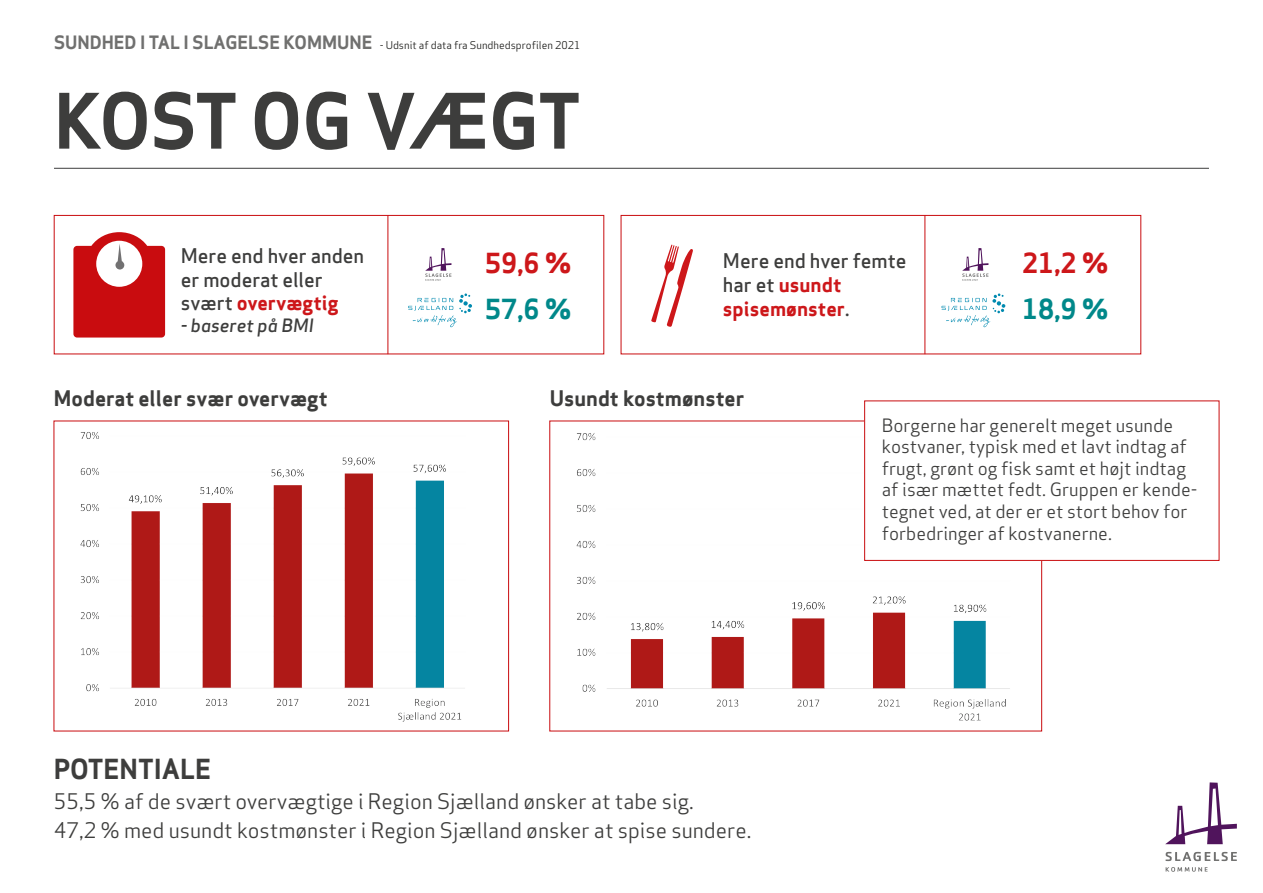
<style>
.page{position:relative;width:1263px;height:893px;background:#fff}
.page>*{position:absolute;margin:0;border:0;box-sizing:border-box;transform-origin:0 0}
.t1{font:700 74.4px "Apex Sans";letter-spacing:-.02em;color:#3d3d3c}
.t2{font:700 27px "Apex Sans";color:#cd171a}
.t3{font:700 27px "Apex Sans";color:#00888a}
.t4{font:700 27px "Apex Sans";color:#3d3d3c}
.t5{font:21px "Apex Sans";color:#3d3d3c}
.t6{font:700 21px "Apex Sans";color:#3d3d3c}
.t7{font:500 19.8px/23.7px "Apex Sans";color:#3d3d3c}
.t8{font:18px/21.6px "Apex Sans";color:#3d3d3c}
.t9{font:italic 500 18px "Apex Sans";color:#3d3d3c}
.t10{font:10.5px "Apex Sans";color:#1d1d1b}
.s1{font-weight:700;font-size:18px;color:#70706f}
.s2{font-weight:700;color:#cd171a}
</style>
<div class="page">
<svg style="left:1165px;top:852px;width:72px;height:9px"></svg>
<svg style="left:1165px;top:867px;width:42px;height:5px"></svg>
<svg style="left:1165px;top:782px;width:72px;height:62px"></svg>
<hr style="left:54px;top:168px;width:1155px;height:1px;background:#3d3d3c">
<div style="left:54px;top:215px;width:550px;height:139px;background:#fff;border:1px solid #c90c0f"></div>
<svg style="left:73px;top:232px;width:92px;height:106px"></svg>
<svg style="left:425px;top:248px;width:26px;height:33px"></svg>
<hr style="left:388px;top:215px;width:1px;height:139px;background:#c90c0f">
<img style="left:80px;top:432px;width:385px;height:290px">
<div style="left:621px;top:215px;width:520px;height:139px;background:#fff;border:1px solid #c90c0f"></div>
<svg style="left:962px;top:248px;width:26px;height:33px"></svg>
<hr style="left:925px;top:215px;width:1px;height:139px;background:#c90c0f">
<svg style="left:651px;top:245px;width:42px;height:82px"></svg>
<img style="left:576px;top:433px;width:434px;height:288px">
<svg style="left:408px;top:293px;width:64px;height:34px"></svg>
<svg style="left:941px;top:293px;width:64px;height:34px"></svg>
<div style="left:865px;top:401px;width:354px;height:159px;background:#fff"></div>
<div style="left:864px;top:401px;width:355px;height:160px;border:1px solid #c90c0f"></div>
<p class="t10" style="left:54px;top:37px;width:528px"><span class="s1">SUNDHED I TAL I SLAGELSE KOMMUNE</span> - Udsnit af data fra Sundhedsprofilen 2021</p>
<p class="t1" style="left:54px;top:73px;width:529px">KOST OG VÆGT</p>
<p class="t7" style="left:181px;top:241px;width:185px">Mere end hver anden er moderat eller svært <span class="s2">overvægtig</span></p>
<p class="t9" style="left:181px;top:309px;width:135px">- baseret på BMI</p>
<p class="t2" style="left:485px;top:246px;width:88px">59,6 %</p>
<p class="t3" style="left:485px;top:291px;width:88px">57,6 %</p>
<p class="t7" style="left:723px;top:247px;width:185px">Mere end hver femte har et <span class="s2">usundt spisemønster</span>.</p>
<p class="t2" style="left:1022px;top:246px;width:88px">21,2 %</p>
<p class="t3" style="left:1022px;top:291px;width:88px">18,9 %</p>
<p class="t6" style="left:54px;top:385px;width:275px">Moderat eller svær overvægt</p>
<p class="t6" style="left:550px;top:385px;width:196px">Usundt kostmønster</p>
<p class="t4" style="left:54px;top:752px;width:159px">POTENTIALE</p>
<p class="t5" style="left:54px;top:784px;width:641px">55,5 % af de svært overvægtige i Region Sjælland ønsker at tabe sig.</p>
<p class="t5" style="left:54px;top:813px;width:699px">47,2 % med usundt kostmønster i Region Sjælland ønsker at spise sundere.</p>
<p class="t8" style="left:882px;top:412px;width:317px">Borgerne har generelt meget usunde kostvaner, typisk med et lavt indtag af frugt, grønt og fisk samt et højt indtag af især mættet fedt. Gruppen er kende&shy;tegnet ved, at der er et stort behov for forbedringer af kostvanerne.</p>
</div>
